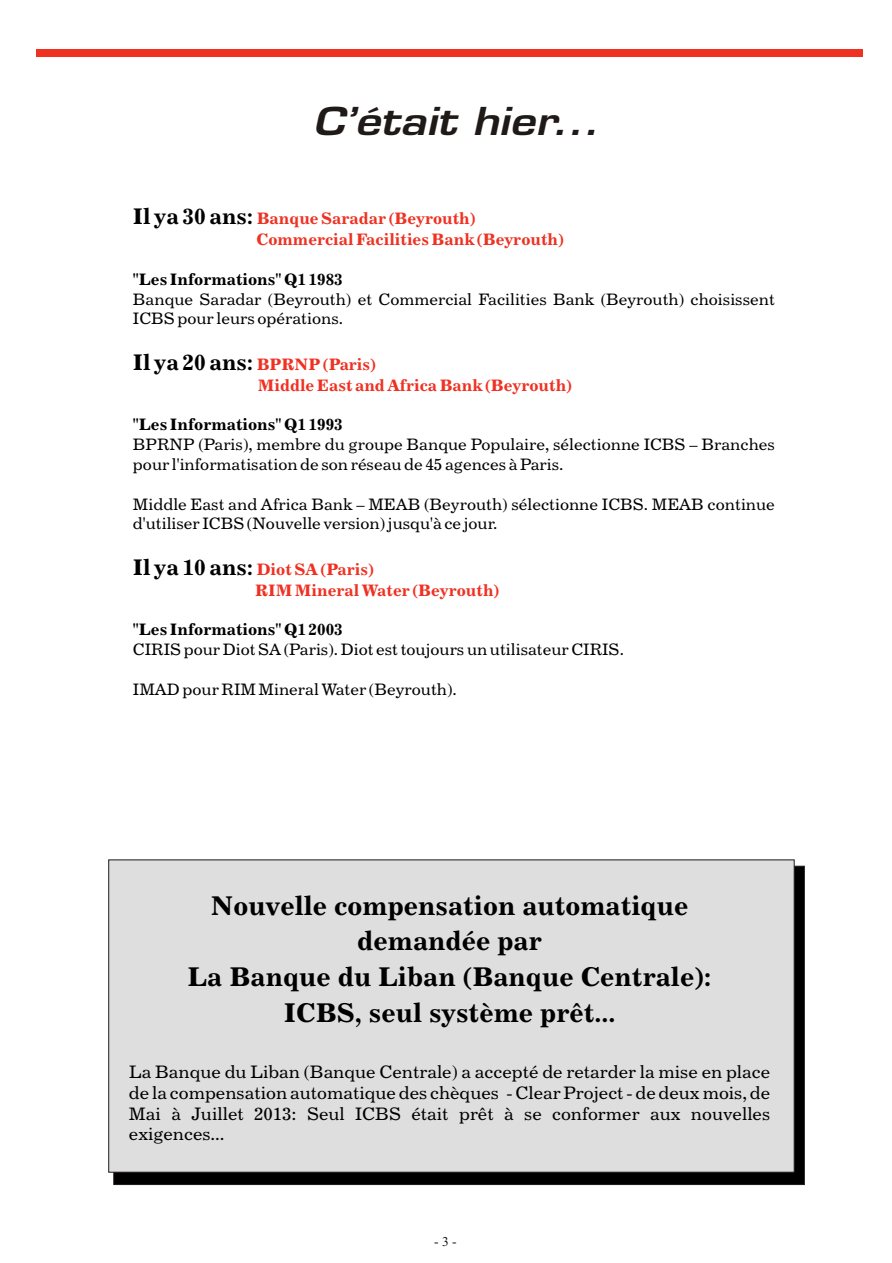
<style>
.page{position:relative;width:892px;height:1263px;background:#fff}
.page>*{position:absolute;margin:0;border:0;box-sizing:border-box;transform-origin:0 0}
.t1{font:italic 700 42.15px "Eurose";color:#1f1a17}
.t2{font:27px/35.7px "Century 731 BT Roman A,Bold";color:#000;text-align:center}
.t3{font:22.5px "Century 731 BT Roman A,Bold";color:#000}
.t4{font:18px/20.7px "Century 731 BT Roman A";color:#000;text-align:justify}
.t5{font:16.5px/19.8px "Century 731 BT Roman A";color:#000}
.t6{font:16.5px/21.1px "Century 731 BT Roman A,Bold";color:#ef3122}
.t7{font:16.5px "Century 731 BT Roman A,Bold";color:#000}
.t8{font:13.5px "Times New Roman";color:#1f1a17}
</style>
<div class="page">
<svg style="left:113px;top:866px;width:691px;height:319px;background:#050404"></svg>
<div style="left:108px;top:859px;width:686px;height:313px;background:#dedede"></div>
<div style="left:36px;top:50px;width:826px;height:7px;background:#ef3122"></div>
<h1 class="t1" style="left:313px;top:98px;width:288px">C’était hier...</h1>
<h3 class="t3" style="left:133px;top:207px;width:122px">Il ya 30 ans:</h3>
<p class="t6" style="left:256px;top:209px;width:309px">Banque Saradar (Beyrouth)<br>Commercial Facilities Bank (Beyrouth)</p>
<p class="t7" style="left:133px;top:272px;width:211px">''Les Informations'' Q1 1983</p>
<p class="t5" style="left:133px;top:290px;width:643px">Banque Saradar (Beyrouth) et Commercial Facilities Bank (Beyrouth) choisissent<br>ICBS pour leurs opérations.</p>
<h3 class="t3" style="left:133px;top:353px;width:122px">Il ya 20 ans:</h3>
<p class="t6" style="left:257px;top:355px;width:317px">BPRNP (Paris)<br>Middle East and Africa Bank (Beyrouth)</p>
<p class="t7" style="left:133px;top:418px;width:211px">''Les Informations'' Q1 1993</p>
<p class="t5" style="left:133px;top:436px;width:643px">BPRNP (Paris), membre du groupe Banque Populaire, sélectionne ICBS – Branches pour l'informatisation de son réseau de 45 agences à Paris.</p>
<p class="t5" style="left:133px;top:495px;width:643px">Middle East and Africa Bank – MEAB (Beyrouth) sélectionne ICBS. MEAB continue d'utiliser ICBS (Nouvelle version) jusqu'à ce jour.</p>
<h3 class="t3" style="left:133px;top:558px;width:122px">Il ya 10 ans:</h3>
<p class="t6" style="left:255px;top:560px;width:245px">Diot SA (Paris)<br>RIM Mineral Water (Beyrouth)</p>
<p class="t7" style="left:133px;top:623px;width:211px">''Les Informations'' Q1 2003</p>
<p class="t5" style="left:133px;top:641px;width:492px">CIRIS pour Diot SA (Paris). Diot est toujours un utilisateur CIRIS.</p>
<p class="t5" style="left:133px;top:681px;width:325px">IMAD pour RIM Mineral Water (Beyrouth).</p>
<h2 class="t2" style="left:187px;top:890px;width:525px">Nouvelle compensation automatique demandée par<br>La Banque du Liban (Banque Centrale):<br>ICBS, seul système prêt...</h2>
<p class="t4" style="left:129px;top:1063px;width:642px">La Banque du Liban (Banque Centrale) a accepté de retarder la mise en place de la compensation automatique des chèques - Clear Project - de deux mois, de Mai à Juillet 2013: Seul ICBS était prêt à se conformer aux nouvelles exigences...</p>
<p class="t8" style="left:434px;top:1236px;width:24px">- 3 -</p>
</div>
